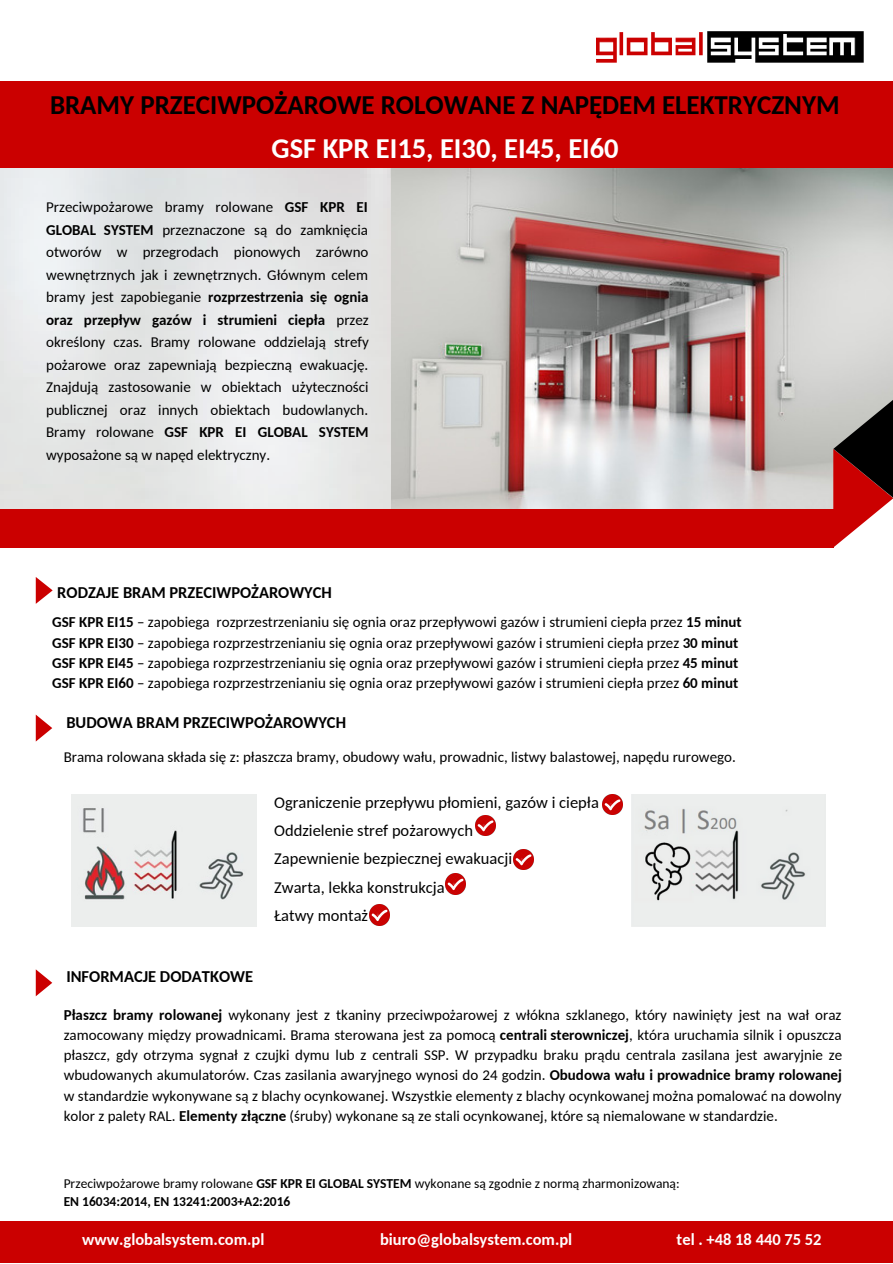
<style>
.page{position:relative;width:893px;height:1264px;background:#fff}
.page>*{position:absolute;margin:0;border:0;box-sizing:border-box;transform-origin:0 0}
.t1{font:700 28.5px "Carlito";color:#fff}
.t2{font:700 27px "Carlito";color:#000}
.t3{font:16.5px "Carlito";color:#000}
.t4{font:700 16.5px "Carlito";color:#000}
.t5{font:700 16.5px "Carlito";color:#fff}
.t6{font:15px/22.5px "Carlito";color:#000;text-align:justify}
.t7{font:13.5px "Carlito";color:#000}
.t8{font:700 13.5px "Carlito";color:#000}
.s1{font-weight:700}
</style>
<div class="page">
<img style="left:0;top:168px;width:394px;height:380px">
<img style="left:392px;top:168px;width:500px;height:340px">
<svg style="left:833px;top:399px;width:59px;height:148px"></svg>
<div style="left:0;top:508px;width:833px;height:39px;background:#cb0000"></div>
<div style="left:0;top:1221px;width:892px;height:41px;background:#cb0000"></div>
<svg style="left:36px;top:577px;width:17px;height:27px"></svg>
<div style="left:0;top:81px;width:892px;height:86px;background:#cb0000"></div>
<img style="left:596px;top:31px;width:268px;height:32px">
<svg style="left:36px;top:715px;width:16px;height:26px"></svg>
<svg style="left:36px;top:969px;width:16px;height:27px"></svg>
<img style="left:71px;top:794px;width:186px;height:132px">
<img style="left:445px;top:874px;width:20px;height:20px">
<img style="left:513px;top:849px;width:20px;height:20px">
<img style="left:475px;top:815px;width:21px;height:20px">
<img style="left:602px;top:794px;width:21px;height:20px">
<img style="left:369px;top:904px;width:20px;height:21px">
<img style="left:631px;top:794px;width:194px;height:132px">
<p class="t2" style="left:50px;top:94px;width:791px">BRAMY PRZECIWPOŻAROWE ROLOWANE Z NAPĘDEM ELEKTRYCZNYM</p>
<p class="t1" style="left:271px;top:137px;width:348px">GSF KPR EI15, EI30, EI45, EI60</p>
<p class="t6" style="left:46px;top:197px;width:324px">Przeciwpożarowe bramy rolowane <span class="s1">GSF KPR EI GLOBAL SYSTEM</span> przeznaczone są do zamknięcia otworów w przegrodach pionowych zarówno wewnętrznych jak i zewnętrznych. Głównym celem bramy jest zapobieganie <span class="s1">rozprzestrzenia się ognia oraz przepływ gazów i strumieni ciepła</span> przez określony czas. Bramy rolowane oddzielają strefy pożarowe oraz zapewniają bezpieczną ewakuację.<br>Znajdują zastosowanie w obiektach użyteczności publicznej oraz innych obiektach budowlanych.<br>Bramy rolowane <span class="s1">GSF KPR EI GLOBAL SYSTEM </span>wyposażone są w napęd elektryczny.</p>
<p class="t4" style="left:57px;top:585px;width:276px">RODZAJE BRAM PRZECIWPOŻAROWYCH</p>
<p class="t6" style="left:52px;top:612px;width:691px"><span class="s1">GSF KPR EI15</span> – zapobiega rozprzestrzenianiu się ognia oraz przepływowi gazów i strumieni ciepła przez <span class="s1">15 minut</span></p>
<p class="t6" style="left:52px;top:632px;width:687px"><span class="s1">GSF KPR EI30</span> – zapobiega rozprzestrzenianiu się ognia oraz przepływowi gazów i strumieni ciepła przez <span class="s1">30 minut</span></p>
<p class="t6" style="left:52px;top:652px;width:687px"><span class="s1">GSF KPR EI45</span> – zapobiega rozprzestrzenianiu się ognia oraz przepływowi gazów i strumieni ciepła przez <span class="s1">45 minut</span></p>
<p class="t6" style="left:52px;top:673px;width:687px"><span class="s1">GSF KPR EI60</span> – zapobiega rozprzestrzenianiu się ognia oraz przepływowi gazów i strumieni ciepła przez <span class="s1">60 minut</span></p>
<p class="t4" style="left:66px;top:715px;width:281px">BUDOWA BRAM PRZECIWPOŻAROWYCH</p>
<p class="t6" style="left:64px;top:747px;width:673px">Brama rolowana składa się z: płaszcza bramy, obudowy wału, prowadnic, listwy balastowej, napędu rurowego.</p>
<p class="t4" style="left:66px;top:969px;width:188px">INFORMACJE DODATKOWE</p>
<p class="t3" style="left:274px;top:795px;width:326px">Ograniczenie przepływu płomieni, gazów i ciepła</p>
<p class="t3" style="left:274px;top:824px;width:200px">Oddzielenie stref pożarowych</p>
<p class="t3" style="left:274px;top:852px;width:239px">Zapewnienie bezpiecznej ewakuacji</p>
<p class="t3" style="left:274px;top:880px;width:172px">Zwarta, lekka konstrukcja</p>
<p class="t3" style="left:274px;top:908px;width:95px">Łatwy montaż</p>
<p class="t6" style="left:64px;top:1005px;width:779px;line-height:20.2px"><span class="s1">Płaszcz bramy rolowanej</span> wykonany jest z tkaniny przeciwpożarowej z włókna szklanego, który nawinięty jest na wał oraz zamocowany między prowadnicami. Brama sterowana jest za pomocą <span class="s1">centrali sterowniczej</span>, która uruchamia silnik i opuszcza płaszcz, gdy otrzyma sygnał z czujki dymu lub z centrali SSP. W przypadku braku prądu centrala zasilana jest awaryjnie ze wbudowanych akumulatorów. Czas zasilania awaryjnego wynosi do 24 godzin. <span class="s1">Obudowa wału i prowadnice bramy rolowanej </span>w standardzie wykonywane są z blachy ocynkowanej. Wszystkie elementy z blachy ocynkowanej można pomalować na dowolny kolor z palety RAL. <span class="s1">Elementy złączne</span> (śruby) wykonane są ze stali ocynkowanej, które są niemalowane w standardzie.</p>
<p class="t7" style="left:64px;top:1177px;width:617px">Przeciwpożarowe bramy rolowane <span class="s1">GSF KPR EI GLOBAL SYSTEM</span> wykonane są zgodnie z normą zharmonizowaną:</p>
<p class="t8" style="left:64px;top:1195px;width:228px">EN 16034:2014, EN 13241:2003+A2:2016</p>
<p class="t5" style="left:82px;top:1232px;width:184px">www.globalsystem.com.pl</p>
<p class="t5" style="left:380px;top:1232px;width:194px">biuro@globalsystem.com.pl</p>
<p class="t5" style="left:676px;top:1232px;width:146px">tel . +48 18 440 75 52</p>
</div>
